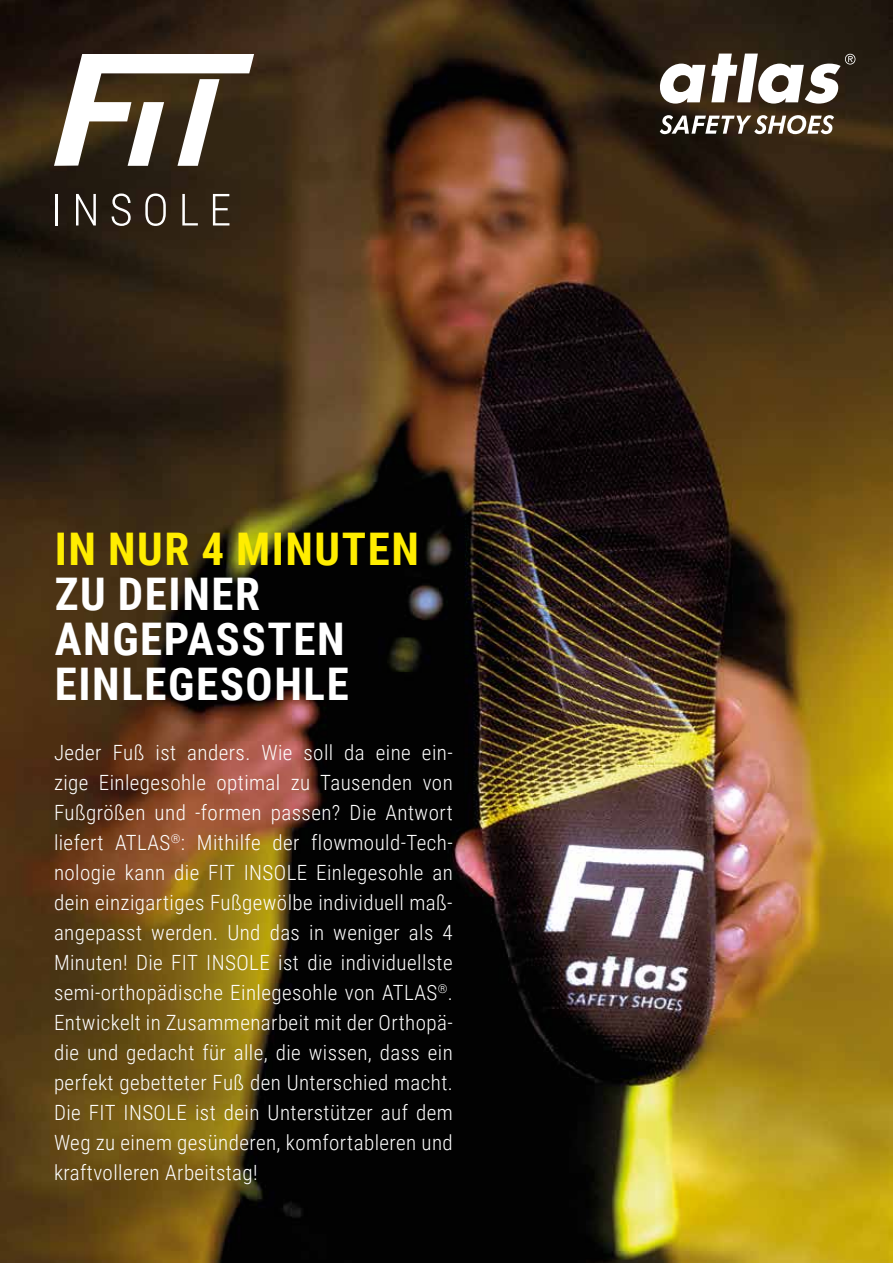
<style>
.page{position:relative;width:893px;height:1263px;background:#fff}
.page>*{position:absolute;margin:0;border:0;box-sizing:border-box;transform-origin:0 0}
.t1{font:700 45px/45px "Roboto Condensed";letter-spacing:.035em;color:#fff}
.t2{font:700 45px "Roboto Condensed";letter-spacing:.035em;color:#ffed00}
.t3{font:300 21px/30px "Roboto Condensed";letter-spacing:.02em;color:#fff;text-align:justify}
</style>
<div class="page">
<img style="left:0;top:0;width:893px;height:1263px">
<svg style="left:660px;top:64px;width:45px;height:40px"></svg>
<svg style="left:660px;top:115px;width:174px;height:19px"></svg>
<svg style="left:711px;top:54px;width:144px;height:50px"></svg>
<svg style="left:54px;top:54px;width:200px;height:112px"></svg>
<hr style="left:56px;top:194px;width:2px;height:31px;background:#fff">
<svg style="left:76px;top:194px;width:20px;height:31px"></svg>
<svg style="left:112px;top:193px;width:19px;height:33px"></svg>
<svg style="left:145px;top:193px;width:21px;height:33px"></svg>
<svg style="left:182px;top:194px;width:16px;height:31px"></svg>
<svg style="left:213px;top:194px;width:16px;height:31px"></svg>
<h1 class="t2" style="left:55px;top:517px;width:366px">IN NUR 4 MINUTEN</h1>
<h1 class="t1" style="left:55px;top:570px;width:295px">ZU DEINER<br>ANGEPASSTEN<br>EINLEGESOHLE</h1>
<p class="t3" style="left:54px;top:737px;width:400px">Jeder Fuß ist anders. Wie soll da eine ein&shy;zige Einlegesohle optimal zu Tausenden von Fußgrößen und -formen passen? Die Antwort liefert ATLAS<sup>®</sup>: Mithilfe der flowmould-Tech&shy;nologie kann die FIT INSOLE Einlegesohle an dein einzigartiges Fußgewölbe individuell maß&shy;angepasst werden. Und das in weniger als 4<br>Minuten! Die FIT INSOLE ist die individuellste semi-orthopädische Einlegesohle von ATLAS<sup>®</sup>.<br>Entwickelt in Zusammenarbeit mit der Orthopä&shy;die und gedacht für alle, die wissen, dass ein perfekt gebetteter Fuß den Unterschied macht.<br>Die FIT INSOLE ist dein Unterstützer auf dem Weg zu einem gesünderen, komfortableren und kraftvolleren Arbeitstag!</p>
</div>
